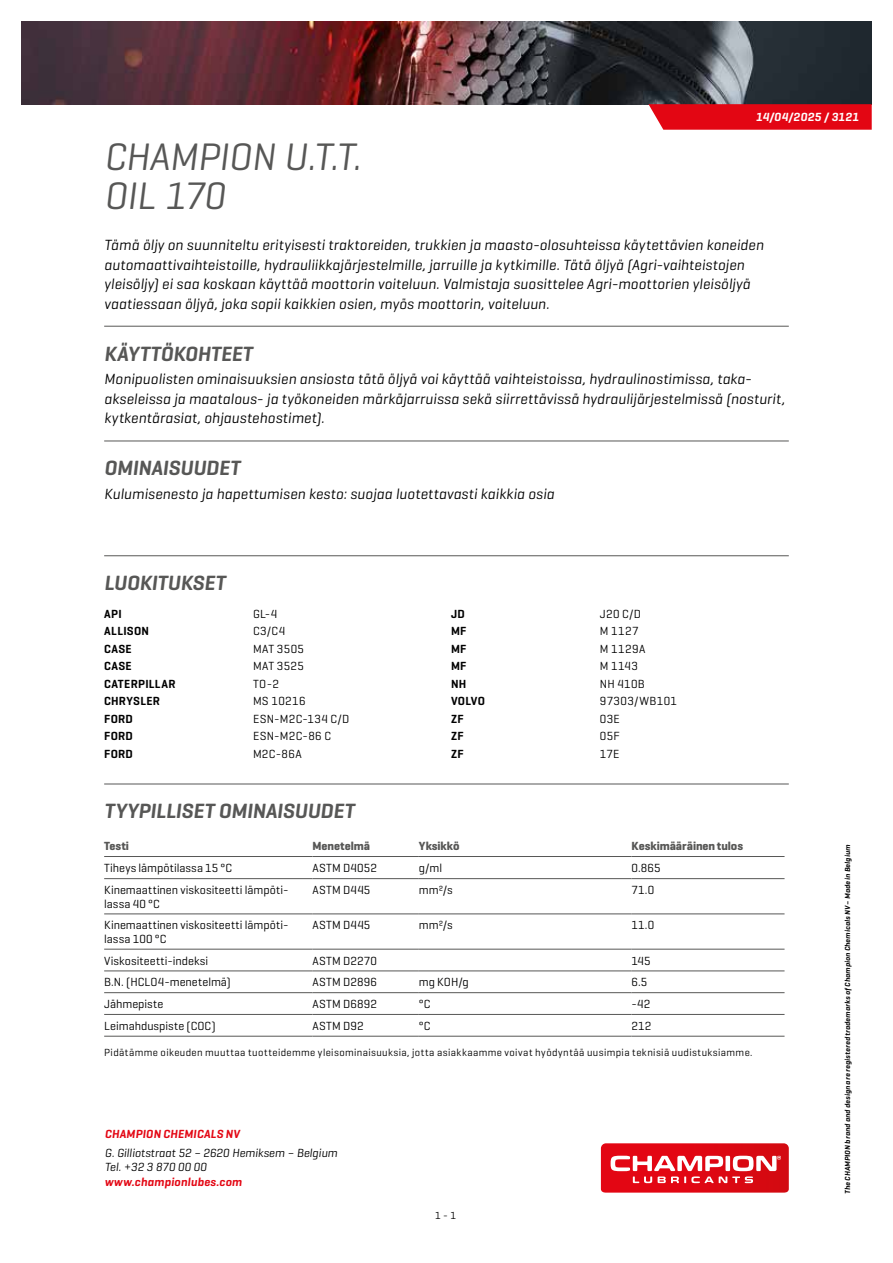
<style>
.page{position:relative;width:893px;height:1263px;background:#fff}
.page>*{position:absolute;margin:0;border:0;box-sizing:border-box;transform-origin:0 0}
.t1{font:italic 39px/39px "Geogrotesque";letter-spacing:-.005em;color:#575756}
.t2{font:italic 600 21px "Geogrotesque";color:#575756}
.t3{font:italic 15px/19.5px "Geogrotesque";letter-spacing:.01em;color:#000}
.t4{font:12px/13.5px "Geogrotesque";letter-spacing:.015em;color:#000}
.t5{font:600 12px "Geogrotesque";letter-spacing:.025em;color:#000}
.t6{font:italic 12px/14.4px "Geogrotesque";color:#000}
.t7{font:italic 600 12px "Geogrotesque";letter-spacing:.015em;color:#e30613}
.t8{font:700 12px "Geogrotesque";letter-spacing:-.005em;color:#575756}
.t9{font:italic 600 12px "Geogrotesque";letter-spacing:.025em;color:#fff}
.t10{font:12px "Geogrotesque";letter-spacing:.035em;color:#000}
.t11{font:10.5px "Geogrotesque";letter-spacing:.035em;color:#000}
.t12{font:italic 600 7.5px "Geogrotesque";letter-spacing:.025em;color:#000}
</style>
<div class="page">
<svg style="left:601px;top:1143px;width:188px;height:49px;background:#e43740"></svg>
<img style="left:21px;top:21px;width:851px;height:83px">
<svg style="left:648px;top:104px;width:224px;height:26px;background:#e3121e"></svg>
<hr style="left:104px;top:326px;width:685px;height:1px;background:#575756">
<hr style="left:104px;top:441px;width:685px;height:1px;background:#575756">
<hr style="left:104px;top:555px;width:685px;height:1px;background:#575756">
<hr style="left:104px;top:784px;width:685px;height:1px;background:#575756">
<hr style="left:104px;top:856px;width:209px;height:1px;background:#575756">
<hr style="left:313px;top:856px;width:106px;height:1px;background:#575756">
<hr style="left:419px;top:856px;width:212px;height:1px;background:#575756">
<hr style="left:631px;top:856px;width:153px;height:1px;background:#575756">
<hr style="left:104px;top:878px;width:209px;height:1px;background:#575756">
<hr style="left:313px;top:878px;width:106px;height:1px;background:#575756">
<hr style="left:419px;top:878px;width:212px;height:1px;background:#575756">
<hr style="left:631px;top:878px;width:153px;height:1px;background:#575756">
<hr style="left:104px;top:913px;width:209px;height:1px;background:#575756">
<hr style="left:313px;top:913px;width:106px;height:1px;background:#575756">
<hr style="left:419px;top:913px;width:212px;height:1px;background:#575756">
<hr style="left:631px;top:913px;width:153px;height:1px;background:#575756">
<hr style="left:104px;top:949px;width:209px;height:1px;background:#575756">
<hr style="left:313px;top:949px;width:106px;height:1px;background:#575756">
<hr style="left:419px;top:949px;width:212px;height:1px;background:#575756">
<hr style="left:631px;top:949px;width:153px;height:1px;background:#575756">
<hr style="left:104px;top:970px;width:209px;height:1px;background:#575756">
<hr style="left:313px;top:970px;width:106px;height:1px;background:#575756">
<hr style="left:419px;top:970px;width:212px;height:1px;background:#575756">
<hr style="left:631px;top:970px;width:153px;height:1px;background:#575756">
<hr style="left:104px;top:992px;width:209px;height:1px;background:#575756">
<hr style="left:313px;top:992px;width:106px;height:1px;background:#575756">
<hr style="left:419px;top:992px;width:212px;height:1px;background:#575756">
<hr style="left:631px;top:992px;width:153px;height:1px;background:#575756">
<hr style="left:104px;top:1014px;width:209px;height:1px;background:#575756">
<hr style="left:313px;top:1014px;width:106px;height:1px;background:#575756">
<hr style="left:419px;top:1014px;width:212px;height:1px;background:#575756">
<hr style="left:631px;top:1014px;width:153px;height:1px;background:#575756">
<hr style="left:104px;top:1036px;width:209px;height:1px;background:#575756">
<hr style="left:313px;top:1036px;width:106px;height:1px;background:#575756">
<hr style="left:419px;top:1036px;width:212px;height:1px;background:#575756">
<hr style="left:631px;top:1036px;width:153px;height:1px;background:#575756">
<p class="t9" style="left:756px;top:110px;width:105px">14/04/2025 / 3121</p>
<h1 class="t1" style="left:104px;top:136px;width:258px">CHAMPION U.T.T.<br>OIL 170</h1>
<p class="t3" style="left:104px;top:235px;width:661px">Tämä öljy on suunniteltu erityisesti traktoreiden, trukkien ja maasto-olosuhteissa käytettävien koneiden automaattivaihteistoille, hydrauliikkajärjestelmille, jarruille ja kytkimille. Tätä öljyä (Agri-vaihteistojen yleisöljy) ei saa koskaan käyttää moottorin voiteluun. Valmistaja suosittelee Agri-moottorien yleisöljyä vaatiessaan öljyä, joka sopii kaikkien osien, myös moottorin, voiteluun.</p>
<h2 class="t2" style="left:104px;top:340px;width:150px">KÄYTTÖKOHTEET</h2>
<p class="t3" style="left:104px;top:369px;width:682px">Monipuolisten ominaisuuksien ansiosta tätä öljyä voi käyttää vaihteistoissa, hydraulinostimissa, taka&shy;akseleissa ja maatalous- ja työkoneiden märkäjarruissa sekä siirrettävissä hydraulijärjestelmissä (nosturit, kytkentärasiat, ohjaustehostimet).</p>
<h2 class="t2" style="left:104px;top:455px;width:137px">OMINAISUUDET</h2>
<p class="t3" style="left:104px;top:484px;width:452px">Kulumisenesto ja hapettumisen kesto: suojaa luotettavasti kaikkia osia</p>
<h2 class="t2" style="left:104px;top:570px;width:123px">LUOKITUKSET</h2>
<p class="t5" style="left:104px;top:606px;width:19px">API</p>
<p class="t4" style="left:253px;top:607px;width:26px">GL-4</p>
<p class="t5" style="left:104px;top:624px;width:46px">ALLISON</p>
<p class="t4" style="left:253px;top:624px;width:34px">C3/C4</p>
<p class="t5" style="left:104px;top:641px;width:29px">CASE</p>
<p class="t4" style="left:253px;top:642px;width:53px">MAT 3505</p>
<p class="t5" style="left:104px;top:659px;width:29px">CASE</p>
<p class="t4" style="left:253px;top:659px;width:52px">MAT 3525</p>
<p class="t5" style="left:104px;top:676px;width:73px">CATERPILLAR</p>
<p class="t4" style="left:253px;top:677px;width:27px">TO-2</p>
<p class="t5" style="left:104px;top:694px;width:57px">CHRYSLER</p>
<p class="t4" style="left:253px;top:694px;width:54px">MS 10216</p>
<p class="t5" style="left:104px;top:711px;width:30px">FORD</p>
<p class="t4" style="left:253px;top:712px;width:98px">ESN-M2C-134 C/D</p>
<p class="t5" style="left:104px;top:729px;width:30px">FORD</p>
<p class="t4" style="left:253px;top:729px;width:80px">ESN-M2C-86 C</p>
<p class="t5" style="left:104px;top:746px;width:30px">FORD</p>
<p class="t4" style="left:253px;top:747px;width:50px">M2C-86A</p>
<p class="t5" style="left:451px;top:606px;width:15px">JD</p>
<p class="t4" style="left:600px;top:607px;width:43px">J20 C/D</p>
<p class="t5" style="left:451px;top:624px;width:17px">MF</p>
<p class="t4" style="left:600px;top:624px;width:40px">M 1127</p>
<p class="t5" style="left:451px;top:641px;width:17px">MF</p>
<p class="t4" style="left:600px;top:642px;width:47px">M 1129A</p>
<p class="t5" style="left:451px;top:659px;width:17px">MF</p>
<p class="t4" style="left:600px;top:659px;width:40px">M 1143</p>
<p class="t5" style="left:451px;top:676px;width:17px">NH</p>
<p class="t4" style="left:600px;top:677px;width:47px">NH 410B</p>
<p class="t5" style="left:451px;top:694px;width:36px">VOLVO</p>
<p class="t10" style="left:600px;top:694px;width:79px">97303/WB101</p>
<p class="t5" style="left:451px;top:711px;width:14px">ZF</p>
<p class="t4" style="left:600px;top:712px;width:21px">03E</p>
<p class="t5" style="left:451px;top:729px;width:14px">ZF</p>
<p class="t4" style="left:600px;top:729px;width:21px">05F</p>
<p class="t5" style="left:451px;top:746px;width:14px">ZF</p>
<p class="t4" style="left:600px;top:747px;width:21px">17E</p>
<h2 class="t2" style="left:104px;top:798px;width:252px">TYYPILLISET OMINAISUUDET</h2>
<p class="t8" style="left:104px;top:838px;width:26px">Testi</p>
<p class="t8" style="left:313px;top:838px;width:59px">Menetelmä</p>
<p class="t8" style="left:419px;top:838px;width:42px">Yksikkö</p>
<p class="t8" style="left:631px;top:838px;width:113px">Keskimääräinen tulos</p>
<p class="t4" style="left:104px;top:861px;width:130px">Tiheys lämpötilassa 15 °C</p>
<p class="t4" style="left:313px;top:861px;width:66px">ASTM D4052</p>
<p class="t4" style="left:419px;top:861px;width:25px">g/ml</p>
<p class="t4" style="left:631px;top:861px;width:31px">0.865</p>
<p class="t4" style="left:104px;top:883px;width:186px">Kinemaattinen viskositeetti lämpöti&shy;lassa 40 °C</p>
<p class="t4" style="left:313px;top:883px;width:59px">ASTM D445</p>
<p class="t4" style="left:419px;top:883px;width:35px">mm²/s</p>
<p class="t4" style="left:631px;top:883px;width:24px">71.0</p>
<p class="t4" style="left:104px;top:918px;width:186px">Kinemaattinen viskositeetti lämpöti&shy;lassa 100 °C</p>
<p class="t4" style="left:313px;top:918px;width:59px">ASTM D445</p>
<p class="t4" style="left:419px;top:918px;width:35px">mm²/s</p>
<p class="t4" style="left:631px;top:918px;width:24px">11.0</p>
<p class="t4" style="left:104px;top:953px;width:105px">Viskositeetti-indeksi</p>
<p class="t4" style="left:313px;top:953px;width:66px">ASTM D2270</p>
<p class="t4" style="left:631px;top:953px;width:21px">145</p>
<p class="t4" style="left:104px;top:975px;width:128px">B.N. (HCLO4-menetelmä)</p>
<p class="t4" style="left:313px;top:975px;width:66px">ASTM D2896</p>
<p class="t4" style="left:419px;top:975px;width:52px">mg KOH/g</p>
<p class="t4" style="left:631px;top:975px;width:17px">6.5</p>
<p class="t4" style="left:104px;top:997px;width:61px">Jähmepiste</p>
<p class="t4" style="left:313px;top:997px;width:66px">ASTM D6892</p>
<p class="t4" style="left:419px;top:997px;width:13px">°C</p>
<p class="t4" style="left:631px;top:997px;width:20px">-42</p>
<p class="t4" style="left:104px;top:1018px;width:113px">Leimahduspiste (COC)</p>
<p class="t4" style="left:313px;top:1018px;width:53px">ASTM D92</p>
<p class="t4" style="left:419px;top:1018px;width:13px">°C</p>
<p class="t4" style="left:631px;top:1018px;width:21px">212</p>
<p class="t11" style="left:104px;top:1046px;width:650px">Pidätämme oikeuden muuttaa tuotteidemme yleisominaisuuksia, jotta asiakkaamme voivat hyödyntää uusimpia teknisiä uudistuksiamme.</p>
<p class="t7" style="left:105px;top:1126px;width:136px">CHAMPION CHEMICALS NV</p>
<p class="t6" style="left:105px;top:1145px;width:234px">G. Gilliotstraat 52 – 2620 Hemiksem – Belgium<br>Tel. +32 3 870 00 00</p>
<p class="t7" style="left:105px;top:1174px;width:139px">www.championlubes.com</p>
<p class="t11" style="left:435px;top:1209px;width:23px">1 - 1</p>
<p class="t12" style="left:843px;top:1194px;width:351px;rotate:-90deg">The CHAMPION brand and design are registered trademarks of Champion Chemicals NV – Made in Belgium</p>
</div>
